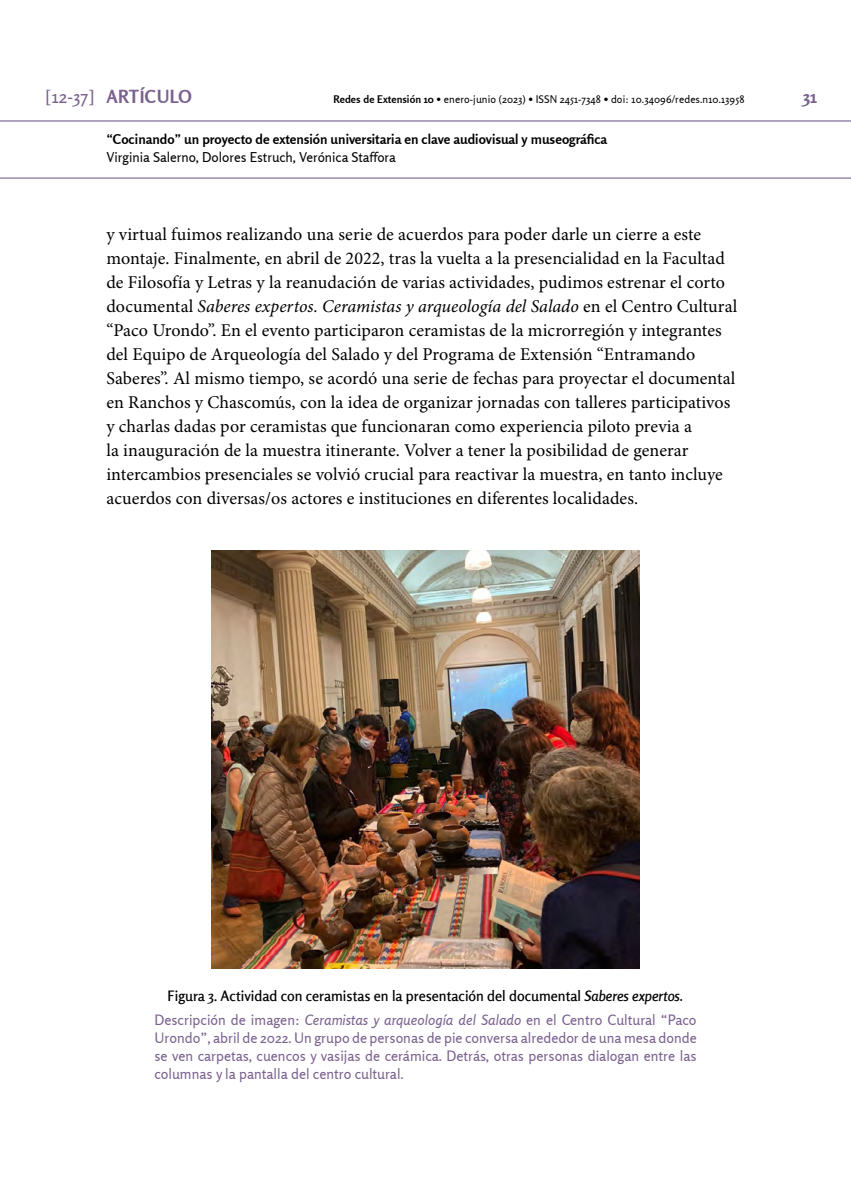
<style>
.page{position:relative;width:851px;height:1191px;background:#fff}
.page>*{position:absolute;margin:0;border:0;box-sizing:border-box;transform-origin:0 0}
.art-texto-central_RE{font:18px/24px "Minion Pro";letter-spacing:.005em;color:#000}
.t1{font:700 18px "Rosario";letter-spacing:.025em;color:#7a618e}
.t2{font:18px "Rosario";color:#7a618e}
.art-descripcion_imag{font:14.25px/18px "Rosario";color:#7a618e;text-align:justify}
.art-fuente-cuadro-im{font:600 14.25px "Rosario";color:#000}
.t3{font:700 13.5px "Rosario";color:#000}
.t4{font:13.5px "Rosario";color:#000}
.t5{font:10.5px "Rosario";letter-spacing:.01em;color:#000}
.s1{font-weight:700}
.s2{font-style:italic}
.s3{font-weight:400;font-style:italic}
</style>
<div class="page">
<hr style="left:0;top:120px;width:850px;height:2px;background:#7a618e">
<hr style="left:0;top:177px;width:850px;height:2px;background:#7a618e">
<img style="left:212px;top:550px;width:427px;height:418px">
<p class="t2" style="left:46px;top:86px;width:50px">[12-37]</p>
<p class="t1" style="left:106px;top:86px;width:87px">ARTÍCULO</p>
<p class="t5" style="left:333px;top:93px;width:412px"><span class="s1">Redes de Extensión 10</span> • enero-junio (2023) • ISSN 2451-7348 • doi: 10.34096/redes.n10.13958</p>
<p class="t1" style="left:802px;top:86px;width:16px">31</p>
<p class="t3" style="left:106px;top:131px;width:502px">“Cocinando” un proyecto de extensión universitaria en clave audiovisual y museográfica</p>
<p class="t4" style="left:106px;top:150px;width:291px">Virginia Salerno, Dolores Estruch, Verónica Staffora</p>
<p class="art-texto-central_RE" style="left:106px;top:223px;width:632px">y virtual fuimos realizando una serie de acuerdos para poder darle un cierre a este montaje. Finalmente, en abril de 2022, tras la vuelta a la presencialidad en la Facultad de Filosofía y Letras y la reanudación de varias actividades, pudimos estrenar el corto documental <span class="s2">Saberes expertos. Ceramistas y arqueología del Salado</span> en el Centro Cultural “Paco Urondo”. En el evento participaron ceramistas de la microrregión y integrantes del Equipo de Arqueología del Salado y del Programa de Extensión “Entramando Saberes”. Al mismo tiempo, se acordó una serie de fechas para proyectar el documental en Ranchos y Chascomús, con la idea de organizar jornadas con talleres participativos y charlas dadas por ceramistas que funcionaran como experiencia piloto previa a<br>la inauguración de la muestra itinerante. Volver a tener la posibilidad de generar intercambios presenciales se volvió crucial para reactivar la muestra, en tanto incluye acuerdos con diversas/os actores e instituciones en diferentes localidades.</p>
<p class="art-fuente-cuadro-im" style="left:167px;top:984px;width:517px">Figura 3. Actividad con ceramistas en la presentación del documental <span class="s2">Saberes expertos</span><span class="s3">.</span></p>
<p class="art-descripcion_imag" style="left:154px;top:1011px;width:544px">Descripción de imagen: <span class="s2">Ceramistas y arqueología del Salado</span> en el Centro Cultural “Paco Urondo”, abril de 2022. Un grupo de personas de pie conversa alrededor de una mesa donde se ven carpetas, cuencos y vasijas de cerámica. Detrás, otras personas dialogan entre las columnas y la pantalla del centro cultural.</p>
</div>
